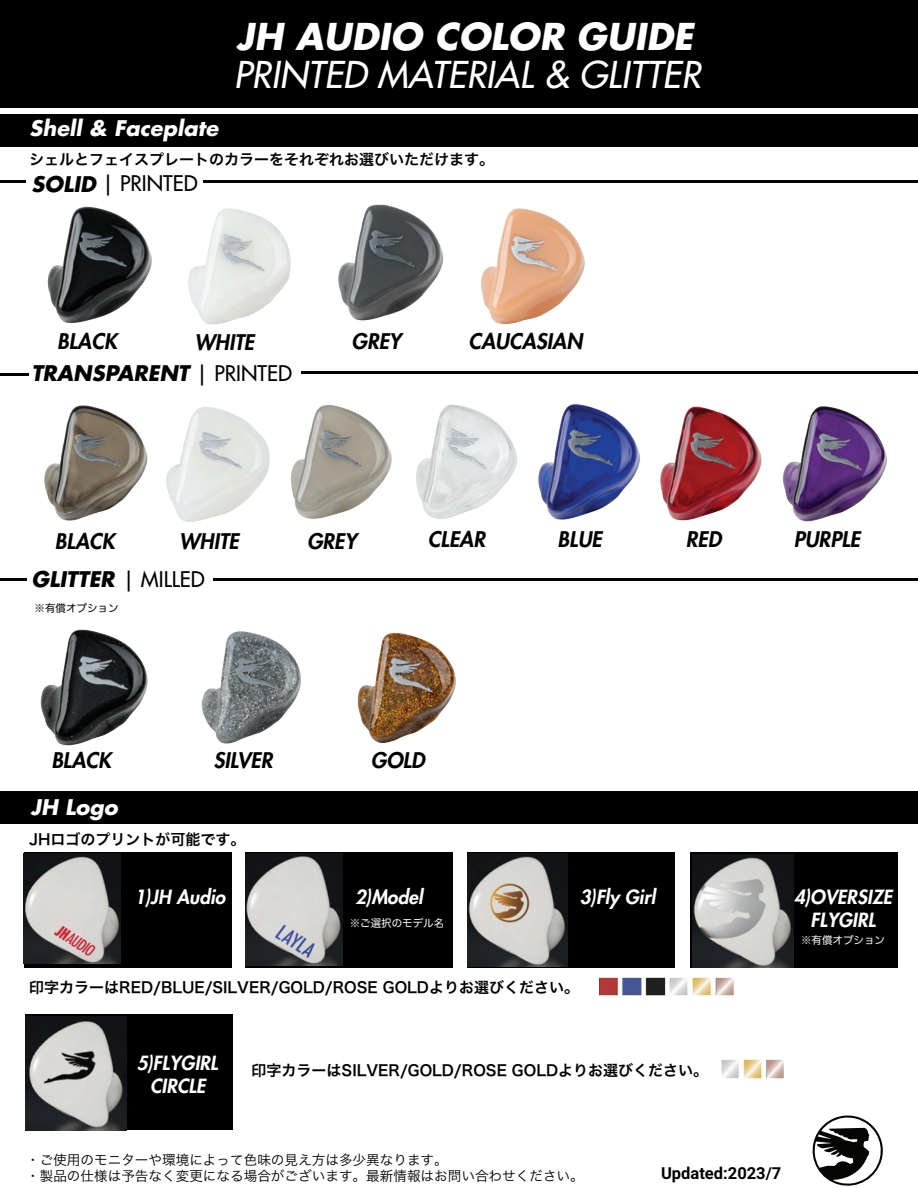
<style>
.page{position:relative;width:918px;height:1188px;background:#fff}
.page>*{position:absolute;margin:0;border:0;box-sizing:border-box;transform-origin:0 0}
.t1{font:italic 36px "Futura";color:#fff}
.t2{font:italic 700 36px "Futura";color:#fff}
.t3{font:italic 800 21px "Futura";color:#000}
.t4{font:italic 700 21px "Futura";color:#000}
.t5{font:italic 700 21px "Futura";color:#fff}
.t6{font:21px "Futura";color:#000}
.t7{font:italic 800 19.05px/22.8px "Futura";color:#fff;text-align:center}
.t8{font:700 16.5px "Roboto";color:#000}
.t9{font:15px "Hira Kaku Pro W6";color:#000}
.t10{font:13.65px/16.4px "Hira Kaku Pro W3";color:#000}
.t11{font:10.5px "Hira Maru Pro W4";color:#fff}
.t12{font:10.5px "Hira Maru Pro W4";color:#000}
.s1{font-weight:700;font-style:italic}
.s2{font-weight:400;font-style:normal}
</style>
<div class="page">
<div style="left:25px;top:1014px;width:208px;height:116px;background:#000"></div>
<div style="left:690px;top:852px;width:208px;height:116px;background:#000"></div>
<div style="left:467px;top:852px;width:208px;height:116px;background:#000"></div>
<div style="left:245px;top:852px;width:208px;height:116px;background:#000"></div>
<div style="left:24px;top:852px;width:208px;height:116px;background:#000"></div>
<hr style="left:204px;top:181px;width:714px;height:2px;background:#000">
<div style="left:0;top:114px;width:918px;height:33px;background:#000"></div>
<div style="left:0;top:0;width:918px;height:108px;background:#000"></div>
<img style="left:47px;top:206px;width:105px;height:118px">
<img style="left:188px;top:208px;width:103px;height:116px">
<img style="left:338px;top:204px;width:106px;height:117px">
<img style="left:481px;top:208px;width:104px;height:116px">
<img style="left:44px;top:405px;width:104px;height:116px">
<img style="left:166px;top:407px;width:104px;height:115px">
<img style="left:290px;top:405px;width:102px;height:114px">
<img style="left:538px;top:404px;width:102px;height:116px">
<img style="left:660px;top:406px;width:102px;height:115px">
<img style="left:783px;top:406px;width:104px;height:116px">
<img style="left:40px;top:629px;width:108px;height:117px">
<img style="left:201px;top:631px;width:101px;height:113px">
<img style="left:357px;top:633px;width:99px;height:111px">
<img style="left:416px;top:404px;width:101px;height:115px">
<svg style="left:812px;top:1115px;width:71px;height:71px"></svg>
<div style="left:0;top:791px;width:917px;height:33px;background:#000"></div>
<img style="left:24px;top:853px;width:97px;height:111px">
<img style="left:245px;top:854px;width:98px;height:111px">
<img style="left:25px;top:1016px;width:102px;height:114px">
<img style="left:693px;top:855px;width:100px;height:113px">
<img style="left:468px;top:854px;width:100px;height:113px">
<img style="left:721px;top:1060px;width:62px;height:18px">
<img style="left:600px;top:977px;width:134px;height:18px">
<hr style="left:0;top:181px;width:25px;height:2px;background:#000">
<hr style="left:302px;top:372px;width:616px;height:2px;background:#000">
<hr style="left:0;top:374px;width:28px;height:2px;background:#000">
<hr style="left:0;top:579px;width:27px;height:2px;background:#000">
<hr style="left:213px;top:579px;width:705px;height:2px;background:#000">
<h1 class="t2" style="left:237px;top:13px;width:458px">JH AUDIO COLOR GUIDE</h1>
<h1 class="t1" style="left:234px;top:52px;width:468px">PRINTED MATERIAL &amp; GLITTER</h1>
<h2 class="t5" style="left:30px;top:114px;width:190px">Shell &amp; Faceplate</h2>
<p class="t9" style="left:29px;top:146px;width:467px">シェルとフェイスプレートのカラーをそれぞれお選びいただけます。</p>
<h2 class="t6" style="left:31px;top:170px;width:168px"><span class="s1">SOLID</span> | PRINTED</h2>
<h2 class="t3" style="left:57px;top:328px;width:61px">BLACK</h2>
<h2 class="t3" style="left:194px;top:329px;width:61px">WHITE</h2>
<h2 class="t3" style="left:352px;top:328px;width:51px">GREY</h2>
<h2 class="t3" style="left:468px;top:328px;width:116px">CAUCASIAN</h2>
<h2 class="t4" style="left:31px;top:359px;width:262px">TRANSPARENT <span class="s2">| PRINTED</span></h2>
<h2 class="t3" style="left:55px;top:528px;width:61px">BLACK</h2>
<h2 class="t3" style="left:179px;top:528px;width:61px">WHITE</h2>
<h2 class="t3" style="left:307px;top:528px;width:51px">GREY</h2>
<h2 class="t3" style="left:428px;top:526px;width:59px">CLEAR</h2>
<h2 class="t3" style="left:558px;top:526px;width:46px">BLUE</h2>
<h2 class="t3" style="left:686px;top:526px;width:37px">RED</h2>
<h2 class="t3" style="left:794px;top:526px;width:68px">PURPLE</h2>
<h2 class="t4" style="left:31px;top:565px;width:175px">GLITTER <span class="s2">| MILLED</span></h2>
<p class="t12" style="left:35px;top:599px;width:85px">※有償オプション</p>
<h2 class="t3" style="left:51px;top:747px;width:61px">BLACK</h2>
<h2 class="t3" style="left:213px;top:747px;width:61px">SILVER</h2>
<h2 class="t3" style="left:371px;top:747px;width:55px">GOLD</h2>
<h2 class="t5" style="left:31px;top:793px;width:88px">JH Logo</h2>
<p class="t9" style="left:29px;top:825px;width:218px">JHロゴのプリントが可能です。</p>
<p class="t7" style="left:134px;top:886px;width:92px">1)JH Audio</p>
<p class="t7" style="left:355px;top:886px;width:69px">2)Model</p>
<p class="t7" style="left:580px;top:886px;width:77px">3)Fly Girl</p>
<p class="t11" style="left:350px;top:914px;width:96px">※ご選択のモデル名</p>
<p class="t9" style="left:29px;top:974px;width:551px">印字カラーはRED/BLUE/SILVER/GOLD/ROSE GOLDよりお選びください。</p>
<p class="t7" style="left:137px;top:1052px;width:83px">5)FLYGIRL<br>CIRCLE</p>
<p class="t9" style="left:252px;top:1056px;width:458px">印字カラーはSILVER/GOLD/ROSE GOLDよりお選びください。</p>
<p class="t7" style="left:794px;top:886px;width:100px">4)OVERSIZE<br>FLYGIRL</p>
<p class="t11" style="left:801px;top:931px;width:85px">※有償オプション</p>
<p class="t10" style="left:26px;top:1150px;width:559px">・ご使用のモニターや環境によって色味の見え方は多少異なります。<br>・製品の仕様は予告なく変更になる場合がございます。最新情報はお問い合わせください。</p>
<p class="t8" style="left:661px;top:1161px;width:122px">Updated:2023/7</p>
</div>
